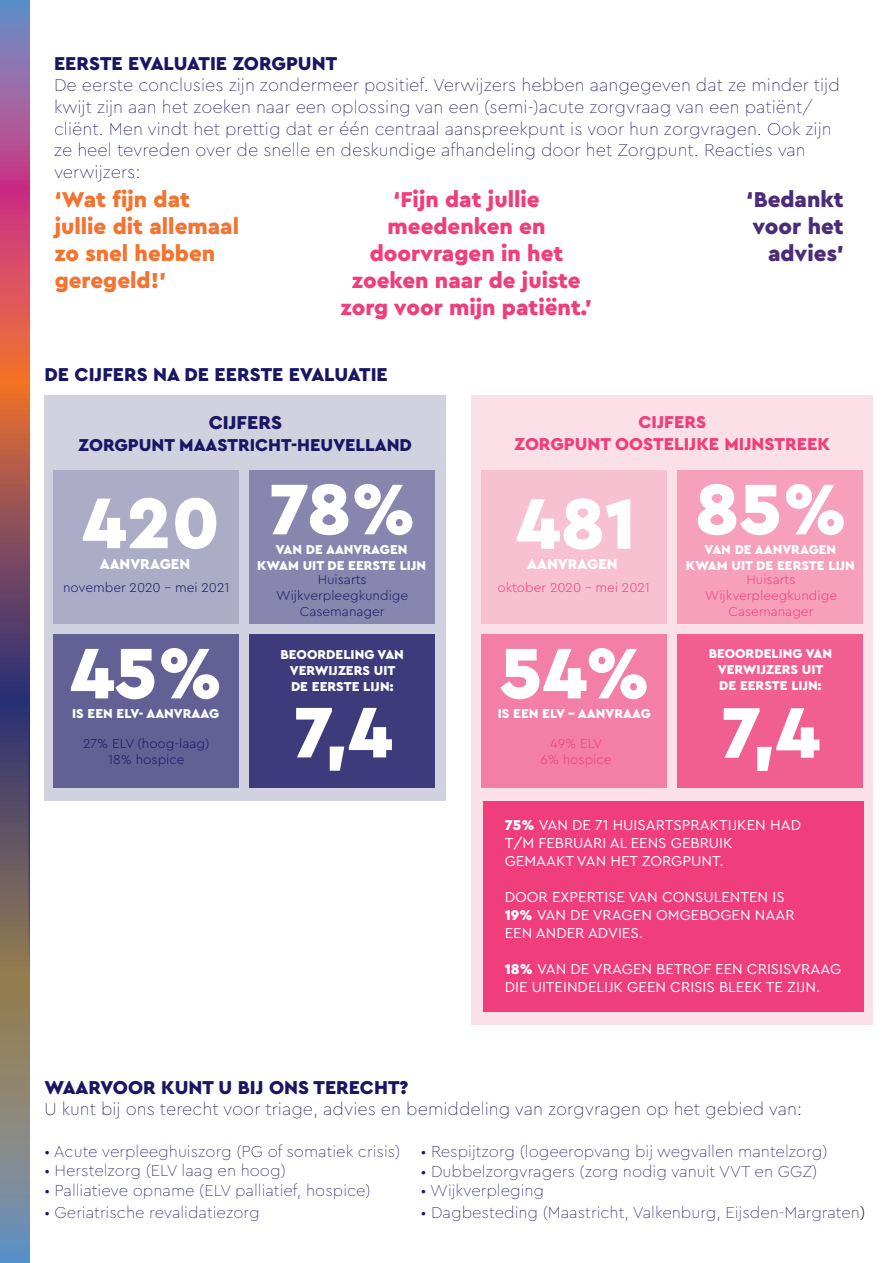
<style>
.page{position:relative;width:893px;height:1263px;background:#fff}
.page>*{position:absolute;margin:0;border:0;box-sizing:border-box;transform-origin:0 0}
.t1{font:900 75px "Cera Pro";color:#fff}
.t2{font:900 22.5px/27px "Cera Pro";color:#ef3e7b;text-align:center}
.t3{font:900 22.5px/27px "Cera Pro";color:#f37331}
.t4{font:900 22.5px/27px "Cera Pro";color:#4c2c79;text-align:right}
.t5{font:900 19.5px "Cera Pro";color:#191664}
.t6{font:100 18px/21.6px "Cera Pro";color:#191664}
.t7{font:900 18px/21.6px "Cera Pro";color:#ef3e7b;text-align:center}
.t8{font:900 18px "Cera Pro";color:#191664}
.t9{font:100 16.5px "Cera Pro";color:#191664}
.t10{font:15px/18px "Cera Pro";color:#fff}
.t11{font:900 15px "Cera Pro";color:#fff}
.t12{font:900 13.5px/16.2px "Cera Pro";color:#fff;text-align:center}
.t13{font:300 13.5px/16.2px "Cera Pro";color:#191664;text-align:center}
.t14{font:300 13.5px/16.2px "Cera Pro";color:#ef3e7b;text-align:center}
.s1{font-weight:900}
.s2{color:#231f20}
.s3{font-weight:300;color:#231f20}
</style>
<div class="page">
<div style="left:471px;top:395px;width:402px;height:630px;background:#fbe1e7"></div>
<svg style="left:0;top:0;width:30px;height:1263px;background:#8e606f"></svg>
<div style="left:44px;top:395px;width:402px;height:406px;background:#d1d1e0"></div>
<div style="left:54px;top:471px;width:185px;height:153px;background:#acacc7"></div>
<div style="left:250px;top:471px;width:185px;height:153px;background:#8886ae"></div>
<div style="left:54px;top:635px;width:185px;height:153px;background:#626095"></div>
<div style="left:250px;top:635px;width:185px;height:153px;background:#3d3b7c"></div>
<div style="left:482px;top:471px;width:185px;height:153px;background:#f8c1d1"></div>
<div style="left:678px;top:471px;width:185px;height:153px;background:#f6a0bc"></div>
<div style="left:482px;top:635px;width:185px;height:153px;background:#f37fa6"></div>
<div style="left:678px;top:635px;width:185px;height:153px;background:#f15e90"></div>
<div style="left:483px;top:801px;width:381px;height:210px;background:#ef3e7b"></div>
<p class="t5" style="left:54px;top:50px;width:285px">EERSTE EVALUATIE ZORGPUNT</p>
<p class="t6" style="left:54px;top:74px;width:787px">De eerste conclusies zijn zondermeer positief. Verwijzers hebben aangegeven dat ze minder tijd kwijt zijn aan het zoeken naar een oplossing van een (semi-)acute zorgvraag van een patiënt/ cliënt. Men vindt het prettig dat er één centraal aanspreekpunt is voor hun zorgvragen. Ook zijn ze heel tevreden over de snelle en deskundige afhandeling door het Zorgpunt. Reacties van verwijzers:</p>
<p class="t3" style="left:55px;top:185px;width:186px">‘Wat fijn dat jullie dit allemaal zo snel hebben geregeld!’</p>
<p class="t4" style="left:747px;top:185px;width:99px">‘Bedankt voor het advies’</p>
<p class="t2" style="left:341px;top:185px;width:253px">‘Fijn dat jullie meedenken en doorvragen in het zoeken naar de juiste zorg voor mijn patiënt.’</p>
<p class="t5" style="left:44px;top:362px;width:345px">DE CIJFERS NA DE EERSTE EVALUATIE</p>
<p class="t5" style="left:209px;top:410px;width:75px">CIJFERS</p>
<p class="t8" style="left:79px;top:433px;width:335px">ZORGPUNT MAASTRICHT-HEUVELLAND</p>
<h1 class="t1" style="left:82px;top:473px;width:140px">420</h1>
<p class="t11" style="left:100px;top:554px;width:92px">AANVRAGEN</p>
<p class="t13" style="left:63px;top:578px;width:168px">november 2020 - mei 2021</p>
<h1 class="t1" style="left:269px;top:459px;width:149px">78%</h1>
<p class="t12" style="left:257px;top:540px;width:170px">VAN DE AANVRAGEN<br>KWAM UIT DE EERSTE LIJN</p>
<p class="t13" style="left:276px;top:571px;width:134px">Huisarts<br>Wijkverpleegkundige<br>Casemanager</p>
<p class="t7" style="left:515px;top:410px;width:317px">CIJFERS<br>ZORGPUNT OOSTELIJKE MIJNSTREEK</p>
<h1 class="t1" style="left:516px;top:474px;width:122px">481</h1>
<p class="t11" style="left:527px;top:554px;width:92px">AANVRAGEN</p>
<p class="t14" style="left:497px;top:578px;width:154px">oktober 2020 - mei 2021</p>
<h1 class="t1" style="left:695px;top:459px;width:154px">85%</h1>
<p class="t12" style="left:686px;top:540px;width:170px">VAN DE AANVRAGEN<br>KWAM UIT DE EERSTE LIJN</p>
<p class="t14" style="left:705px;top:571px;width:134px">Huisarts<br>Wijkverpleegkundige<br>Casemanager</p>
<h1 class="t1" style="left:70px;top:623px;width:154px">45%</h1>
<p class="t12" style="left:72px;top:705px;width:149px">IS EEN ELV- AANVRAAG</p>
<p class="t13" style="left:83px;top:735px;width:128px">27% ELV (hoog-laag)<br>18% hospice</p>
<h1 class="t1" style="left:500px;top:623px;width:152px">54%</h1>
<p class="t12" style="left:281px;top:646px;width:125px">BEOORDELING VAN<br>VERWIJZERS UIT<br>DE EERSTE LIJN:</p>
<p class="t12" style="left:709px;top:644px;width:125px">BEOORDELING VAN<br>VERWIJZERS UIT<br>DE EERSTE LIJN:</p>
<h1 class="t1" style="left:293px;top:682px;width:101px">7,4</h1>
<p class="t12" style="left:498px;top:705px;width:154px">IS EEN ELV - AANVRAAG</p>
<p class="t14" style="left:541px;top:735px;width:72px">49% ELV<br>6% hospice</p>
<h1 class="t1" style="left:721px;top:683px;width:101px">7,4</h1>
<p class="t10" style="left:505px;top:815px;width:298px"><span class="s1">75%</span> VAN DE 71 HUISARTSPRAKTIJKEN HAD<br>T/M FEBRUARI AL EENS GEBRUIK<br>GEMAAKT VAN HET ZORGPUNT.</p>
<p class="t10" style="left:505px;top:887px;width:291px">DOOR EXPERTISE VAN CONSULENTEN IS<br><span class="s1">19%</span> VAN DE VRAGEN OMGEBOGEN NAAR<br>EEN ANDER ADVIES.</p>
<p class="t10" style="left:505px;top:959px;width:338px"><span class="s1">18%</span> VAN DE VRAGEN BETROF EEN CRISISVRAAG<br>DIE UITEINDELIJK GEEN CRISIS BLEEK TE ZIJN.</p>
<p class="t5" style="left:44px;top:1074px;width:365px">WAARVOOR KUNT U BIJ ONS TERECHT?</p>
<p class="t6" style="left:44px;top:1098px;width:759px">U kunt bij ons terecht voor triage, advies en bemiddeling van zorgvragen op het gebied van:</p>
<p class="t9" style="left:44px;top:1140px;width:357px">• Acute verpleeghuiszorg (PG of somatiek crisis)</p>
<p class="t9" style="left:44px;top:1160px;width:243px">• Herstelzorg (ELV laag en hoog)</p>
<p class="t9" style="left:44px;top:1180px;width:328px">• Palliatieve opname (ELV palliatief, hospice)</p>
<p class="t9" style="left:44px;top:1201px;width:217px">• Geriatrische revalidatiezorg</p>
<p class="t9" style="left:421px;top:1140px;width:408px">• Respijtzorg (logeeropvang bij wegvallen mantelzorg)</p>
<p class="t9" style="left:421px;top:1160px;width:398px">• Dubbelzorgvragers (zorg nodig vanuit VVT en GGZ)</p>
<p class="t9" style="left:421px;top:1180px;width:125px">• Wijkverpleging</p>
<p class="t9" style="left:421px;top:1201px;width:446px">• Dagbesteding (Maastricht, Valkenburg, Eijsden-Margrate<span class="s2">n</span><span class="s3">)</span></p>
</div>
